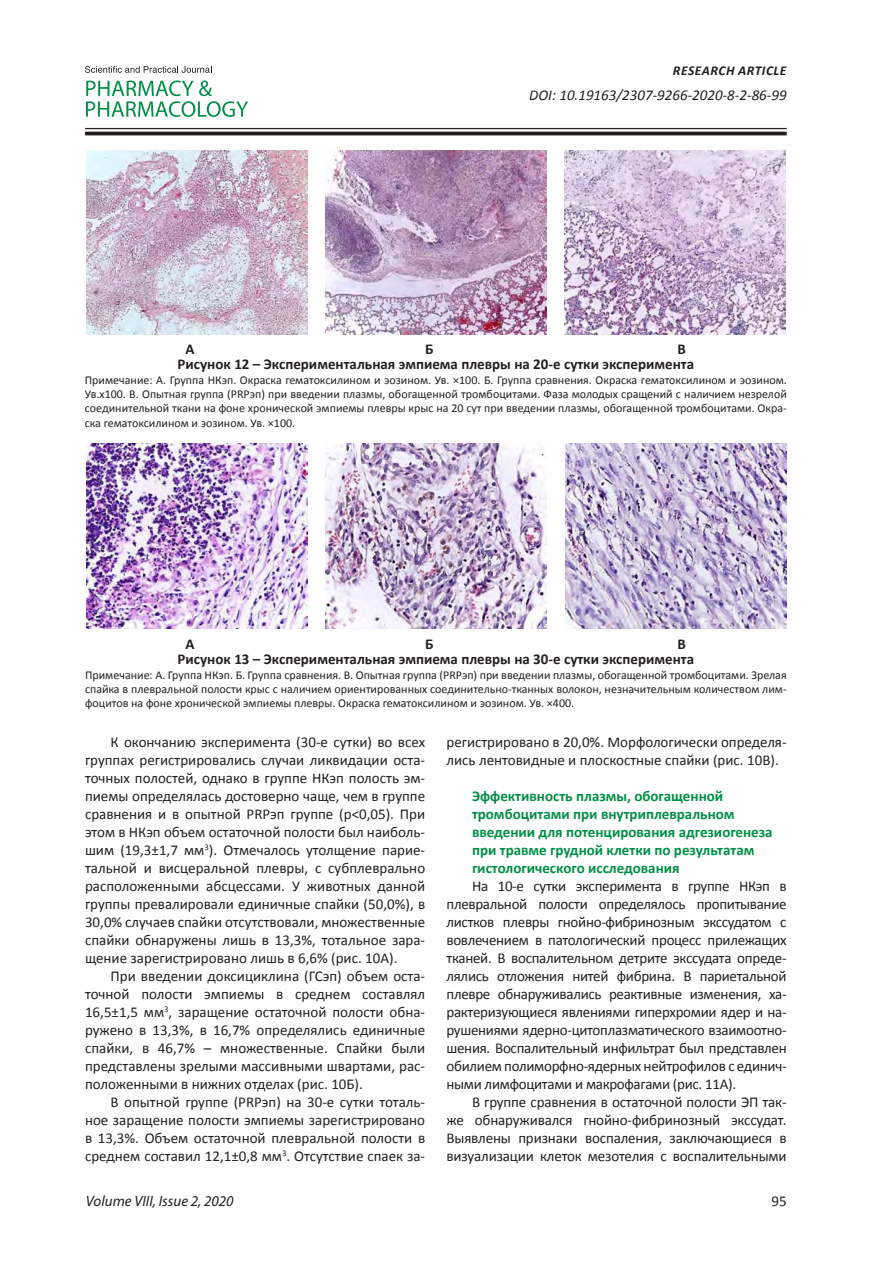
<style>
.page{position:relative;width:893px;height:1263px;background:#fff}
.page>*{position:absolute;margin:0;border:0;box-sizing:border-box;transform-origin:0 0}
._6_Текст{font:15px/18px "Calibri";color:#231f20;text-align:justify}
._6_Текст-2{font:700 15px "Calibri";color:#008f46}
._7_Рисунок{font:700 15px "Calibri";color:#231f20}
.индекс{font:italic 15px "Calibri";color:#231f20}
.t1{font:italic 15px "Myriad Pro";color:#231f20}
.t2{font:italic 700 13.5px "Calibri";letter-spacing:.04em;color:#231f20}
._6_Текст-3{font:12px/14.4px "Calibri";color:#231f20;text-align:justify}
</style>
<div class="page">
<hr style="left:85px;top:128px;width:702px;height:1px;background:#231f20">
<hr style="left:85px;top:132px;width:702px;height:3px;background:#231f20">
<svg style="left:86px;top:81px;width:162px;height:36px"></svg>
<svg style="left:85px;top:66px;width:127px;height:7px"></svg>
<img style="left:86px;top:150px;width:221px;height:184px">
<img style="left:325px;top:150px;width:222px;height:184px">
<img style="left:565px;top:150px;width:221px;height:184px">
<img style="left:86px;top:444px;width:221px;height:184px">
<img style="left:325px;top:444px;width:221px;height:184px">
<img style="left:566px;top:444px;width:221px;height:184px">
<p class="t2" style="left:673px;top:62px;width:115px">RESEARCH ARTICLE</p>
<p class="индекс" style="left:529px;top:85px;width:259px">DOI: 10.19163/2307-9266-2020-8-2-86-99</p>
<p class="_7_Рисунок" style="left:186px;top:340px;width:11px">А</p>
<p class="_7_Рисунок" style="left:425px;top:340px;width:10px">Б</p>
<p class="_7_Рисунок" style="left:678px;top:340px;width:10px">В</p>
<p class="_7_Рисунок" style="left:178px;top:355px;width:518px">Рисунок 12 – Экспериментальная эмпиема плевры на 20-е сутки эксперимента</p>
<p class="_6_Текст-3" style="left:85px;top:372px;width:703px">Примечание: А. Группа НКэп. Окраска гематоксилином и эозином. Ув. ×100. Б. Группа сравнения. Окраска гематоксилином и эозином.<br>Ув.х100. В. Опытная группа (PRPэп) при введении плазмы, обогащенной тромбоцитами. Фаза молодых сращений с наличием незрелой соединительной ткани на фоне хронической эмпиемы плевры крыс на 20 сут при введении плазмы, обогащенной тромбоцитами. Окра&shy;ска гематоксилином и эозином. Ув. ×100.</p>
<p class="_7_Рисунок" style="left:186px;top:634px;width:11px">А</p>
<p class="_7_Рисунок" style="left:425px;top:634px;width:10px">Б</p>
<p class="_7_Рисунок" style="left:678px;top:634px;width:10px">В</p>
<p class="_7_Рисунок" style="left:178px;top:649px;width:518px">Рисунок 13 – Экспериментальная эмпиема плевры на 30-е сутки эксперимента</p>
<p class="_6_Текст-3" style="left:85px;top:667px;width:703px">Примечание: А. Группа НКэп. Б. Группа сравнения. В. Опытная группа (PRPэп) при введении плазмы, обогащенной тромбоцитами. Зрелая спайка в плевральной полости крыс с наличием ориентированных соединительно-тканных волокон, незначительным количеством лим&shy;фоцитов на фоне хронической эмпиемы плевры. Окраска гематоксилином и эозином. Ув. ×400.</p>
<p class="_6_Текст" style="left:85px;top:733px;width:342px;text-indent:26px">К окончанию эксперимента (30-е сутки) во всех группах регистрировались случаи ликвидации оста&shy;точных полостей, однако в группе НКэп полость эм&shy;пиемы определялась достоверно чаще, чем в группе сравнения и в опытной PRPэп группе (р&lt;0,05). При этом в НКэп объем остаточной полости был наиболь&shy;шим (19,3±1,7 мм<sup>3</sup>). Отмечалось утолщение парие&shy;тальной и висцеральной плевры, с субплеврально расположенными абсцессами. У животных данной группы превалировали единичные спайки (50,0%), в 30,0% случаев спайки отсутствовали, множественные спайки обнаружены лишь в 13,3%, тотальное зара&shy;щение зарегистрировано лишь в 6,6% (рис. 10А).</p>
<p class="_6_Текст" style="left:85px;top:967px;width:342px;text-indent:26px">При введении доксициклина (ГСэп) объем оста&shy;точной полости эмпиемы в среднем составлял 16,5±1,5 мм<sup>3</sup>, заращение остаточной полости обна&shy;ружено в 13,3%, в 16,7% определялись единичные спайки, в 46,7% – множественные. Спайки были представлены зрелыми массивными швартами, рас&shy;положенными в нижних отделах (рис. 10Б).</p>
<p class="_6_Текст" style="left:85px;top:1093px;width:342px;text-indent:26px">В опытной группе (PRPэп) на 30-е сутки тоталь&shy;ное заращение полости эмпиемы зарегистрировано в 13,3%. Объем остаточной плевральной полости в среднем составил 12,1±0,8 мм<sup>3</sup>. Отсутствие спаек за-</p>
<p class="t1" style="left:86px;top:1192px;width:149px">Volume VIII, Issue 2, 2020</p>
<p class="_6_Текст" style="left:446px;top:733px;width:342px">регистрировано в 20,0%. Морфологически определя&shy;лись лентовидные и плоскостные спайки (рис. 10В).</p>
<p class="_6_Текст-2" style="left:472px;top:786px;width:253px">Эффективность плазмы, обогащенной</p>
<p class="_6_Текст-2" style="left:472px;top:804px;width:264px">тромбоцитами при внутриплевральном</p>
<p class="_6_Текст-2" style="left:472px;top:822px;width:302px">введении для потенцирования адгезиогенеза</p>
<p class="_6_Текст-2" style="left:472px;top:840px;width:284px">при травме грудной клетки по результатам</p>
<p class="_6_Текст-2" style="left:472px;top:858px;width:209px">гистологического исследования</p>
<p class="_6_Текст" style="left:446px;top:877px;width:342px;text-indent:26px">На 10-е сутки эксперимента в группе НКэп в плевральной полости определялось пропитывание листков плевры гнойно-фибринозным экссудатом с вовлечением в патологический процесс прилежащих тканей. В воспалительном детрите экссудата опреде&shy;лялись отложения нитей фибрина. В париетальной плевре обнаруживались реактивные изменения, ха&shy;рактеризующиеся явлениями гиперхромии ядер и на&shy;рушениями ядерно-цитоплазматического взаимоотно&shy;шения. Воспалительный инфильтрат был представлен обилием полиморфно-ядерных нейтрофилов с единич&shy;ными лимфоцитами и макрофагами (рис. 11А).</p>
<p class="_6_Текст" style="left:446px;top:1093px;width:342px;text-indent:26px">В группе сравнения в остаточной полости ЭП так&shy;же обнаруживался гнойно-фибринозный экссудат.<br>Выявлены признаки воспаления, заключающиеся в визуализации клеток мезотелия с воспалительными</p>
<p class="_6_Текст" style="left:771px;top:1192px;width:17px">95</p>
</div>
